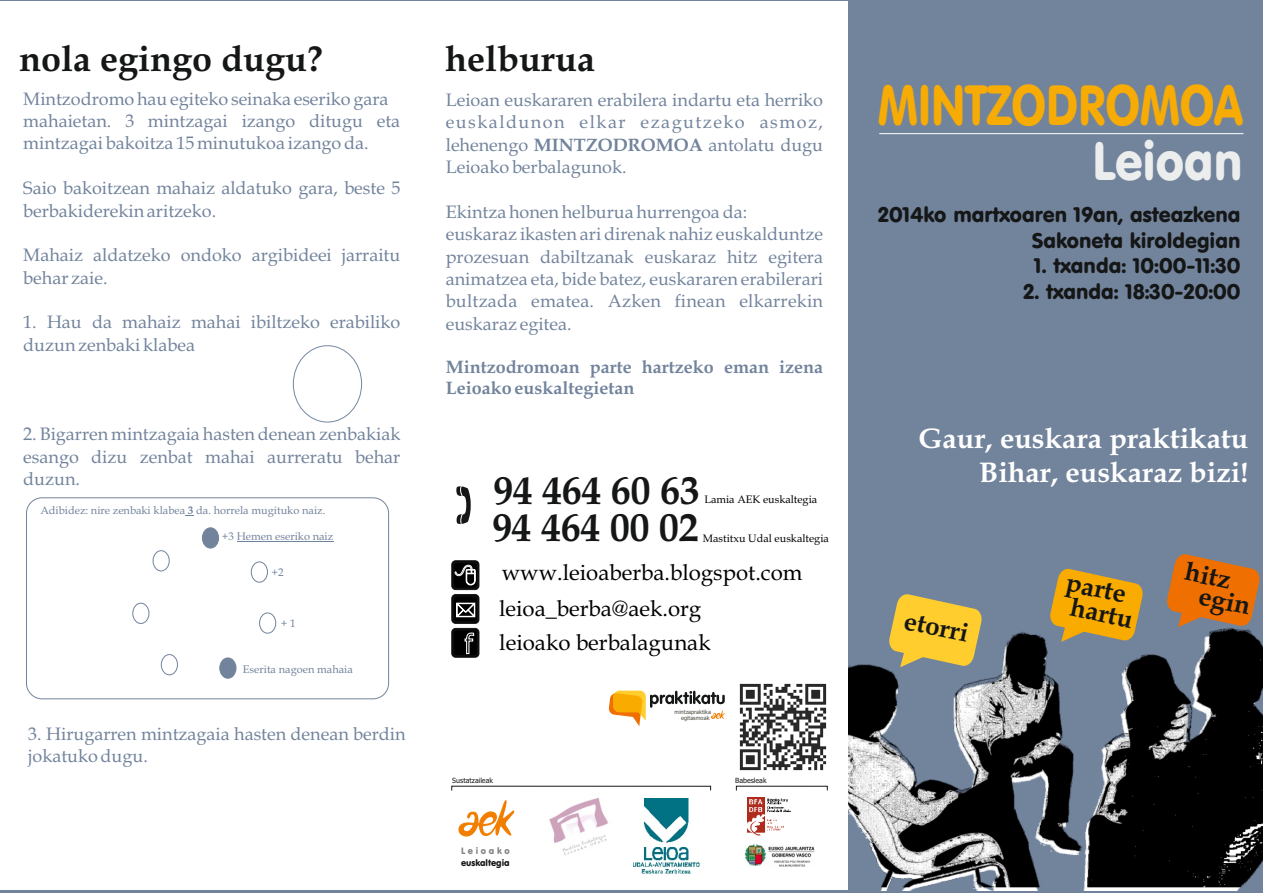
<style>
.page{position:relative;width:1263px;height:893px;background:#72839c}
.page>*{position:absolute;margin:0;border:0;box-sizing:border-box;transform-origin:0 0}
.t1{font:55.8px "VAG Rounded BT";color:#f7ab05;scale:.82 1}
.t2{font:52.95px "VAG Rounded BT";color:#eceded;scale:.92 1}
.t3{font:700 39.3px "Book Antiqua";color:#151616}
.t4{font:700 36px "Book Antiqua";color:#151616}
.t5{font:700 28.5px/33.8px "Book Antiqua";color:#fff;text-align:right}
.t6{font:700 26.1px/23px "Book Antiqua";color:#151616;text-align:center}
.t7{font:22.2px "Book Antiqua";color:#000}
.t8{font:20.85px/25.5px "VAG Rounded BT";color:#151616;text-align:right}
.t9{font:18px/22.4px "Book Antiqua";color:#72839c}
.t10{font:700 18px/21.5px "Book Antiqua";color:#72839c}
.t11{font:10.95px "Book Antiqua";color:#72839c}
.t12{font:10.8px "Book Antiqua";color:#000}
.t13{font:9.15px "VAG Rounded BT";color:#151616}
.t14{font:9.15px "VAG Rounded BT";letter-spacing:.295em;color:#818281}
.t15{font:7.05px "Tahoma";color:#151616}
.t16{font:5.7px "Tahoma";color:#4e4d43}
.s1{font-weight:700}
.s2{font-family:"Tahoma";font-size:26.85px}
</style>
<div class="page">
<hr style="left:879px;top:133px;width:364px;height:1px;background:#fff">
<img style="left:848px;top:627px;width:415px;height:264px">
<svg style="left:888px;top:594px;width:95px;height:73px"></svg>
<svg style="left:1049px;top:568px;width:95px;height:74px"></svg>
<svg style="left:1167px;top:554px;width:93px;height:73px"></svg>
<div style="left:0;top:1px;width:848px;height:889px;background:#fff"></div>
<div style="left:202px;top:527px;width:17px;height:21px;background:#72839c;border:1px solid #72839c;border-radius:50%"></div>
<div style="left:153px;top:550px;width:17px;height:21px;border:1px solid #72839c;border-radius:50%"></div>
<div style="left:132px;top:603px;width:17px;height:21px;border:1px solid #72839c;border-radius:50%"></div>
<div style="left:161px;top:654px;width:17px;height:21px;border:1px solid #72839c;border-radius:50%"></div>
<div style="left:219px;top:657px;width:17px;height:22px;background:#72839c;border:1px solid #72839c;border-radius:50%"></div>
<div style="left:251px;top:561px;width:17px;height:22px;border:1px solid #72839c;border-radius:50%"></div>
<div style="left:259px;top:612px;width:17px;height:22px;border:1px solid #72839c;border-radius:50%"></div>
<hr style="left:237px;top:541px;width:96px;height:1px;background:#72839c">
<div style="left:26px;top:498px;width:363px;height:201px;border:1px solid #72839c;border-radius:16px"></div>
<div style="left:293px;top:345px;width:69px;height:77px;border:1px solid #7587a1;border-radius:50%"></div>
<svg style="left:456px;top:486px;width:15px;height:38px"></svg>
<svg style="left:608px;top:691px;width:117px;height:35px"></svg>
<img style="left:739px;top:683px;width:88px;height:88px">
<div style="left:452px;top:594px;width:27px;height:30px;background:#101111;border:1px solid #151616;border-radius:4px"></div>
<div style="left:453px;top:596px;width:25px;height:26px;background:#000;border:1px solid #151616;border-radius:4px"></div>
<svg style="left:456px;top:602px;width:20px;height:16px"></svg>
<div style="left:452px;top:628px;width:27px;height:29px;background:#121313;border:1px solid #151616;border-radius:4px"></div>
<div style="left:453px;top:630px;width:25px;height:26px;background:#000;border:1px solid #151616;border-radius:4px"></div>
<div style="left:452px;top:561px;width:27px;height:29px;background:#121313;border:1px solid #151616;border-radius:4px"></div>
<div style="left:453px;top:562px;width:25px;height:26px;background:#000;border:1px solid #151616;border-radius:4px"></div>
<svg style="left:454px;top:564px;width:22px;height:22px"></svg>
<img style="left:748px;top:797px;width:43px;height:38px">
<svg style="left:458px;top:800px;width:57px;height:37px"></svg>
<img style="left:744px;top:845px;width:70px;height:22px">
<img style="left:634px;top:799px;width:66px;height:74px">
<img style="left:549px;top:798px;width:59px;height:58px">
<h3 class="t4" style="left:19px;top:45px;width:306px">nola egingo dugu?</h3>
<p class="t9" style="left:23px;top:90px;width:378px">Mintzodromo hau egiteko seinaka eseriko gara mahaietan. 3 mintzagai izango ditugu eta mintzagai bakoitza 15 minutukoa izango da.</p>
<p class="t9" style="left:23px;top:179px;width:379px">Saio bakoitzean mahaiz aldatuko gara, beste 5 berbakiderekin aritzeko.</p>
<p class="t9" style="left:23px;top:246px;width:379px">Mahaiz aldatzeko ondoko argibideei jarraitu behar zaie.</p>
<p class="t9" style="left:23px;top:313px;width:379px">1. Hau da mahaiz mahai ibiltzeko erabiliko duzun zenbaki klabea</p>
<p class="t9" style="left:23px;top:425px;width:379px;text-align:justify">2. Bigarren mintzagaia hasten denean zenbakiak esango dizu zenbat mahai aurreratu behar duzun.</p>
<p class="t11" style="left:40px;top:506px;width:287px">Adibidez: nire zenbaki klabea <span class="s1">3</span> da. horrela mugituko naiz.</p>
<p class="t11" style="left:222px;top:532px;width:113px">+3 Hemen eseriko naiz</p>
<p class="t11" style="left:271px;top:568px;width:14px">+2</p>
<p class="t11" style="left:281px;top:619px;width:16px">+ 1</p>
<p class="t11" style="left:243px;top:665px;width:111px">Eserita nagoen mahaia</p>
<p class="t9" style="left:28px;top:725px;width:379px">3. Hirugarren mintzagaia hasten denean berdin jokatuko dugu.</p>
<h3 class="t4" style="left:445px;top:45px;width:151px">helburua</h3>
<p class="t9" style="left:446px;top:91px;width:379px;text-align:justify">Leioan euskararen erabilera indartu eta herriko euskaldunon elkar ezagutzeko asmoz, lehenengo <span class="s1">MINTZODROMOA</span> antolatu dugu Leioako berbalagunok.</p>
<p class="t9" style="left:446px;top:203px;width:379px">Ekintza honen helburua hurrengoa da:<br>euskaraz ikasten ari direnak nahiz euskalduntze prozesuan dabiltzanak euskaraz hitz egitera animatzea eta, bide batez, euskararen erabilerari bultzada ematea. Azken finean elkarrekin euskaraz egitea.</p>
<p class="t10" style="left:446px;top:358px;width:379px">Mintzodromoan parte hartzeko eman izena<br>Leioako euskaltegietan</p>
<h3 class="t3" style="left:493px;top:475px;width:208px">94 464 60 63</h3>
<p class="t12" style="left:704px;top:495px;width:114px">Lamia AEK euskaltegia</p>
<p class="t12" style="left:703px;top:534px;width:127px">Mastitxu Udal euskaltegia</p>
<h3 class="t3" style="left:492px;top:513px;width:208px">94 464 00 02</h3>
<p class="t7" style="left:502px;top:564px;width:302px">www.leioaberba.blogspot.com</p>
<p class="t7" style="left:499px;top:600px;width:204px">leioa_berba@aek.org</p>
<p class="t7" style="left:465px;top:634px;width:247px"><span class="s2">f</span> leioako berbalagunak</p>
<p class="t16" style="left:674px;top:709px;width:38px">mintzapraktika</p>
<p class="t16" style="left:681px;top:715px;width:30px">egitasmoak</p>
<p class="t15" style="left:452px;top:777px;width:42px">Sustatzaileak</p>
<p class="t15" style="left:735px;top:777px;width:33px">Babesleak</p>
<p class="t14" style="left:461px;top:847px;width:50px">Leioako</p>
<p class="t13" style="left:461px;top:859px;width:50px">euskaltegia</p>
<h1 class="t1" style="left:878px;top:83px;width:446px">MINTZODROMOA</h1>
<h2 class="t2" style="left:1092px;top:140px;width:165px">Leioan</h2>
<p class="t8" style="left:878px;top:204px;width:364px">2014ko martxoaren 19an, asteazkena<br>Sakoneta kiroldegian</p>
<p class="t8" style="left:1034px;top:255px;width:208px">1. txanda: 10:00-11:30</p>
<p class="t8" style="left:1023px;top:281px;width:219px">2. txanda: 18:30-20:00</p>
<h3 class="t5" style="left:918px;top:425px;width:331px">Gaur, euskara praktikatu<br>Bihar, euskaraz bizi!</h3>
<h3 class="t6" style="left:906px;top:611px;width:67px;rotate:12deg">etorri</h3>
<h3 class="t6" style="left:1068px;top:573px;width:74px;rotate:12deg">parte hartu</h3>
<h3 class="t6" style="left:1205px;top:567px;width:54px;line-height:21.1px;text-align:left;text-indent:-19px;rotate:12deg">hitz egin</h3>
</div>
